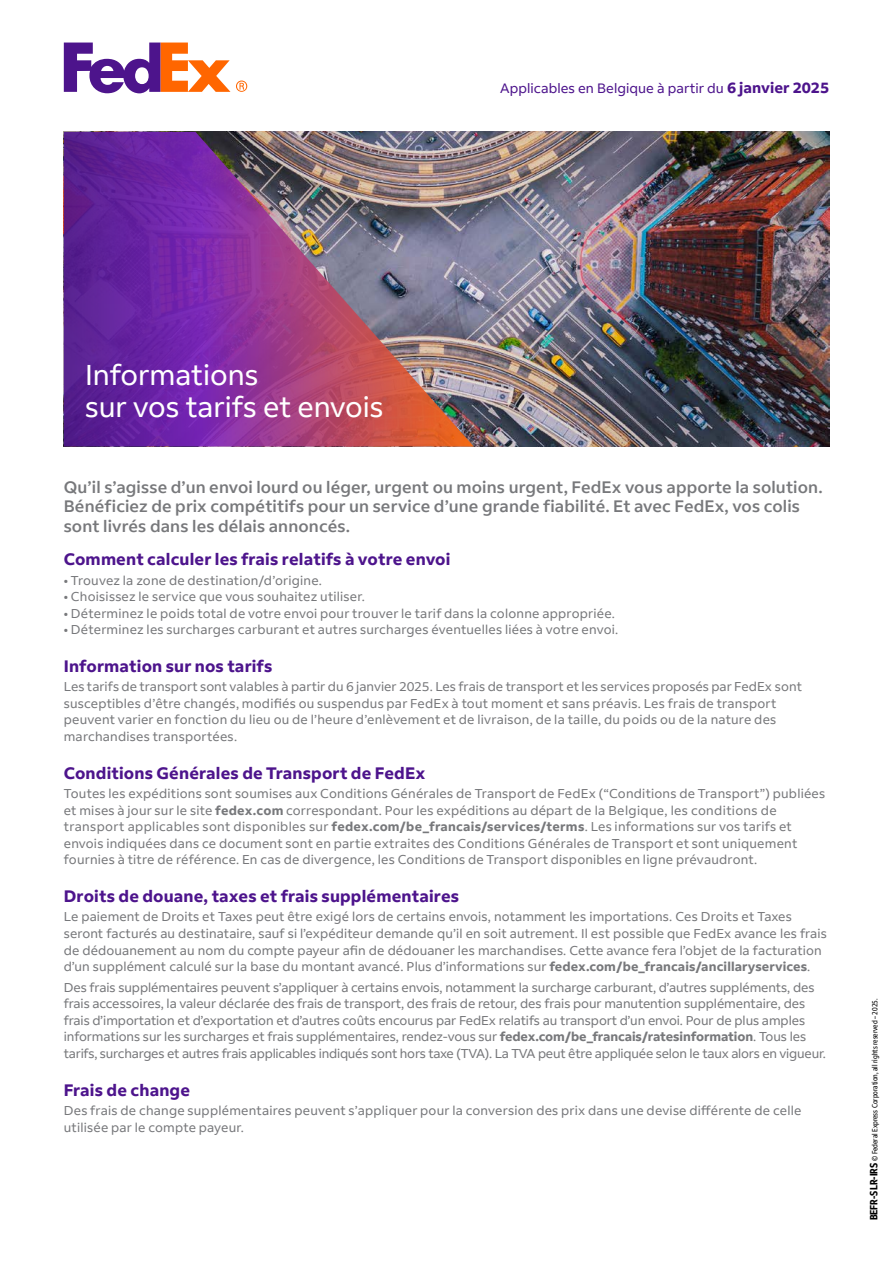
<style>
.page{position:relative;width:893px;height:1263px;background:#fff}
.page>*{position:absolute;margin:0;border:0;box-sizing:border-box;transform-origin:0 0}
.PC22_TITRE_BANDEAU{font:28.5px/31.5px "Fed Ex Sans";color:#fff}
.PC22_INTRO{font:500 16.5px/19.5px "Fed Ex Sans";letter-spacing:.01em;color:#77787b}
.PC22_TITRE_PARAGRAPHE{font:700 16.5px "Fed Ex Sans";letter-spacing:.01em;color:#4d148c}
.PC22_RATES_APPLICABLE{font:13.5px "Fed Ex Sans";letter-spacing:.005em;color:#4d148c}
.PC22_PARAGRAPHE{font:12.75px/16.5px "Fed Ex Sans";letter-spacing:.01em;color:#77787b}
.PC22_PARA_SANS_ESP{font:12.75px "Fed Ex Sans";letter-spacing:.015em;color:#77787b}
.t1{font:condensed 7.5px "Fed Ex Sans";color:#000}
.s1{font-weight:700;font-size:15px}
.s2{font-weight:700}
.s3{font-weight:700;font-size:10.5px}
</style>
<div class="page">
<svg style="left:236px;top:80px;width:11px;height:12px"></svg>
<svg style="left:64px;top:43px;width:166px;height:50px"></svg>
<img style="left:474px;top:132px;width:355px;height:314px">
<img style="left:64px;top:132px;width:410px;height:314px">
<p class="PC22_RATES_APPLICABLE" style="left:500px;top:80px;width:331px">Applicables en Belgique à partir du <span class="s1">6 janvier 2025</span></p>
<p class="PC22_TITRE_BANDEAU" style="left:85px;top:360px;width:300px">Informations<br>sur vos tarifs et envois</p>
<p class="PC22_INTRO" style="left:64px;top:477px;width:760px">Qu’il s’agisse d’un envoi lourd ou léger, urgent ou moins urgent, FedEx vous apporte la solution.<br>Bénéficiez de prix compétitifs pour un service d’une grande fiabilité. Et avec FedEx, vos colis sont livrés dans les délais annoncés.</p>
<p class="PC22_TITRE_PARAGRAPHE" style="left:64px;top:550px;width:388px">Comment calculer les frais relatifs à votre envoi</p>
<p class="PC22_PARA_SANS_ESP" style="left:64px;top:573px;width:260px">• Trouvez la zone de destination/d’origine.</p>
<p class="PC22_PARA_SANS_ESP" style="left:64px;top:589px;width:303px">• Choisissez le service que vous souhaitez utiliser.</p>
<p class="PC22_PARA_SANS_ESP" style="left:64px;top:606px;width:553px">• Déterminez le poids total de votre envoi pour trouver le tarif dans la colonne appropriée.</p>
<p class="PC22_PARAGRAPHE" style="left:64px;top:622px;width:556px">• Déterminez les surcharges carburant et autres surcharges éventuelles liées à votre envoi.</p>
<p class="PC22_TITRE_PARAGRAPHE" style="left:64px;top:657px;width:210px">Information sur nos tarifs</p>
<p class="PC22_PARAGRAPHE" style="left:64px;top:679px;width:740px">Les tarifs de transport sont valables à partir du 6 janvier 2025. Les frais de transport et les services proposés par FedEx sont susceptibles d’être changés, modifiés ou suspendus par FedEx à tout moment et sans préavis. Les frais de transport peuvent varier en fonction du lieu ou de l’heure d’enlèvement et de livraison, de la taille, du poids ou de la nature des marchandises transportées.</p>
<p class="PC22_TITRE_PARAGRAPHE" style="left:64px;top:763px;width:363px">Conditions Générales de Transport de FedEx</p>
<p class="PC22_PARAGRAPHE" style="left:64px;top:785px;width:763px">Toutes les expéditions sont soumises aux Conditions Générales de Transport de FedEx (“Conditions de Transport”) publiées et mises à jour sur le site <span class="s2">fedex.com</span> correspondant. Pour les expéditions au départ de la Belgique, les conditions de transport applicables sont disponibles sur <span class="s2">fedex.com/be_francais/services/terms</span>. Les informations sur vos tarifs et envois indiquées dans ce document sont en partie extraites des Conditions Générales de Transport et sont uniquement fournies à titre de référence. En cas de divergence, les Conditions de Transport disponibles en ligne prévaudront.</p>
<p class="PC22_TITRE_PARAGRAPHE" style="left:64px;top:887px;width:397px">Droits de douane, taxes et frais supplémentaires</p>
<p class="PC22_PARAGRAPHE" style="left:64px;top:909px;width:765px">Le paiement de Droits et Taxes peut être exigé lors de certains envois, notamment les importations. Ces Droits et Taxes seront facturés au destinataire, sauf si l’expéditeur demande qu’il en soit autrement. Il est possible que FedEx avance les frais de dédouanement au nom du compte payeur afin de dédouaner les marchandises. Cette avance fera l’objet de la facturation d’un supplément calculé sur la base du montant avancé. Plus d’informations sur <span class="s2">fedex.com/be_francais/ancillaryservices</span>.</p>
<p class="PC22_PARAGRAPHE" style="left:64px;top:979px;width:764px">Des frais supplémentaires peuvent s’appliquer à certains envois, notamment la surcharge carburant, d’autres suppléments, des frais accessoires, la valeur déclarée des frais de transport, des frais de retour, des frais pour manutention supplémentaire, des frais d’importation et d’exportation et d’autres coûts encourus par FedEx relatifs au transport d’un envoi. Pour de plus amples informations sur les surcharges et frais supplémentaires, rendez-vous sur <span class="s2">fedex.com/be_francais/ratesinformation</span>. Tous les tarifs, surcharges et autres frais applicables indiqués sont hors taxe (TVA). La TVA peut être appliquée selon le taux alors en vigueur.</p>
<p class="PC22_TITRE_PARAGRAPHE" style="left:64px;top:1080px;width:128px">Frais de change</p>
<p class="PC22_PARAGRAPHE" style="left:64px;top:1102px;width:739px">Des frais de change supplémentaires peuvent s’appliquer pour la conversion des prix dans une devise différente de celle utilisée par le compte payeur.</p>
<p class="t1" style="left:870px;top:1220px;width:223px;rotate:-90deg"><span class="s3">BEFR-SLR-IRS</span> © Federal Express Corporation, all rights reserved – 2025.</p>
</div>
